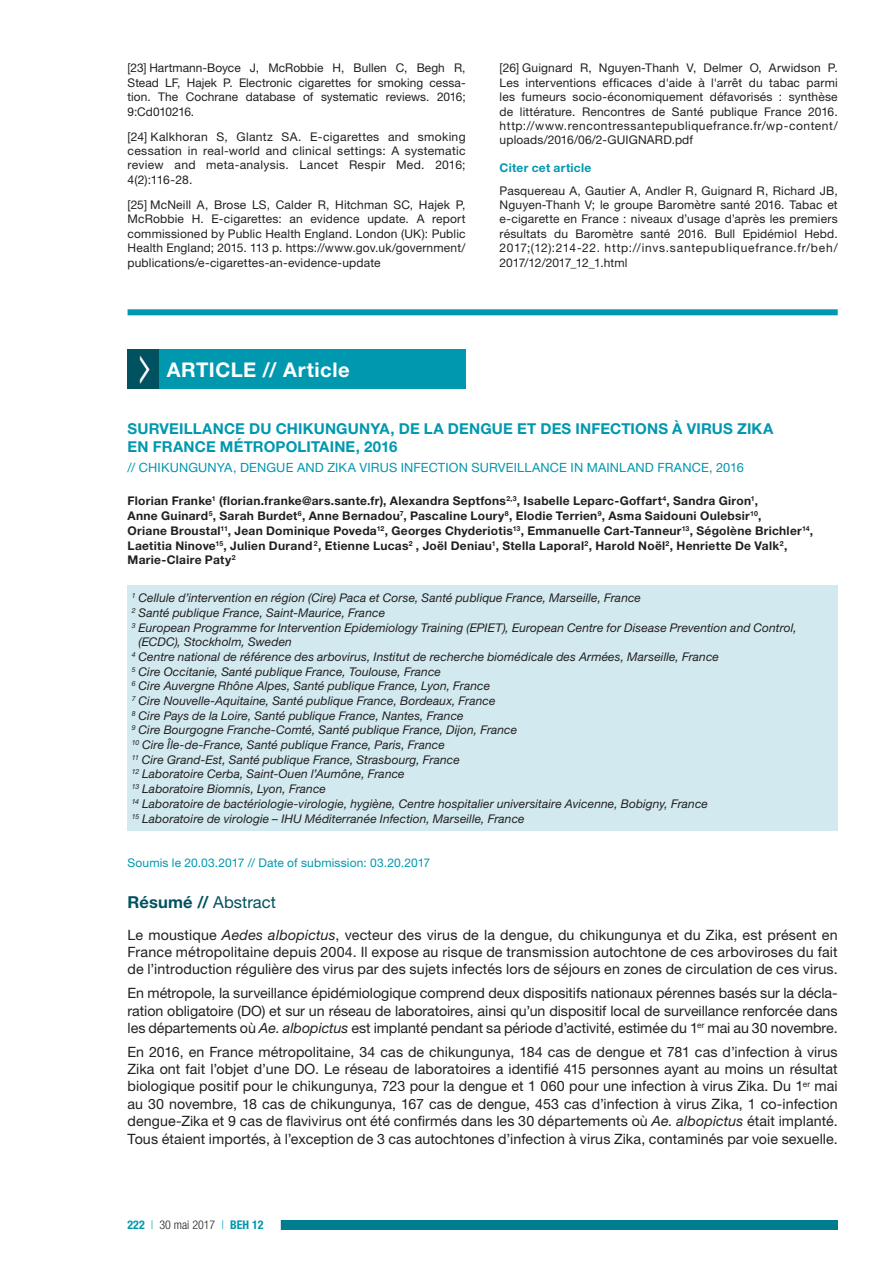
<style>
.page{position:relative;width:893px;height:1263px;background:#fff}
.page>*{position:absolute;margin:0;border:0;box-sizing:border-box;transform-origin:0 0}
.t1{font:700 20.25px "Helvetica Neue LT Std";letter-spacing:.025em;color:#fff}
.t2{font:700 16.5px "Helvetica Neue LT Std";letter-spacing:.01em;color:#005260}
.t3{font:700 15px/18.3px "Helvetica Neue LT Std";letter-spacing:.01em;color:#0098af}
.t4{font:14.25px/17.4px "Helvetica Neue LT Std";letter-spacing:.005em;color:#231f20;text-align:justify}
.t5{font:12.75px "Helvetica Neue LT Std";letter-spacing:.01em;color:#0098af}
.t6{font:12px/14.4px "Helvetica Neue LT Std";letter-spacing:.015em;color:#231f20;text-align:justify}
.t7{font:italic 12px "Helvetica Neue LT Std";letter-spacing:.005em;color:#231f20}
.t8{font:700 12px/14.7px "Helvetica Neue LT Std";letter-spacing:.025em;color:#231f20}
.t9{font:12px "Helvetica Neue LT Std";letter-spacing:.01em;color:#0098af}
.t10{font:300 condensed 12px "Helvetica Neue LT Std";color:#231f20}
.t11{font:700 12px "Helvetica Neue LT Std";letter-spacing:.025em;color:#0098af}
.s1{font-weight:400}
.s2{font-style:italic}
.s3{font-weight:700;color:#0098af}
.s4{color:#0098af}
</style>
<div class="page">
<div style="left:242px;top:1221px;width:596px;height:9px;background:#007c8f"></div>
<div style="left:110px;top:1219px;width:171px;height:12px;background:#fff"></div>
<div style="left:159px;top:350px;width:307px;height:39px;background:#0098af"></div>
<div style="left:128px;top:585px;width:710px;height:246px;background:#d2eaef"></div>
<div style="left:128px;top:309px;width:710px;height:6px;background:#0098af"></div>
<div style="left:128px;top:350px;width:31px;height:39px;background:#005260"></div>
<p class="t6" style="left:128px;top:61px;width:340px">[23] Hartmann-Boyce J, McRobbie H, Bullen C, Begh R, Stead LF, Hajek P. Electronic cigarettes for smoking cessa&shy;tion. The Cochrane database of systematic reviews. 2016; 9:Cd010216.</p>
<p class="t6" style="left:128px;top:129px;width:340px">[24] Kalkhoran S, Glantz SA. E-cigarettes and smoking cessation in real-world and clinical settings: A systematic review and meta-analysis. Lancet Respir Med. 2016; 4(2):116-28.</p>
<p class="t6" style="left:128px;top:197px;width:340px">[25] McNeill A, Brose LS, Calder R, Hitchman SC, Hajek P, McRobbie H. E-cigarettes: an evidence update. A report commissioned by Public Health England. London (UK): Public Health England; 2015. 113 p. https://www.gov.uk/government/ publications/e-cigarettes-an-evidence-update</p>
<p class="t6" style="left:500px;top:61px;width:340px">[26] Guignard R, Nguyen-Thanh V, Delmer O, Arwidson P.<br>Les interventions efficaces d'aide à l'arrêt du tabac parmi les fumeurs socio-économiquement défavorisés : synthèse de littérature. Rencontres de Santé publique France 2016. http://www.rencontressantepubliquefrance.fr/wp-content/ uploads/2016/06/2-GUIGNARD.pdf</p>
<p class="t11" style="left:500px;top:160px;width:93px">Citer cet article</p>
<p class="t6" style="left:500px;top:183px;width:340px">Pasquereau A, Gautier A, Andler R, Guignard R, Richard JB, Nguyen-Thanh V; le groupe Baromètre santé 2016. Tabac et e-cigarette en France : niveaux d’usage d’après les premiers résultats du Baromètre santé 2016. Bull Epidémiol Hebd.<br>2017;(12):214-22. http://invs.santepubliquefrance.fr/beh/ 2017/12/2017_12_1.html</p>
<h1 class="t1" style="left:167px;top:357px;width:184px">ARTICLE // Article</h1>
<p class="t3" style="left:128px;top:419px;width:647px">SURVEILLANCE DU CHIKUNGUNYA, DE LA DENGUE ET DES INFECTIONS À VIRUS ZIKA<br>EN FRANCE MÉTROPOLITAINE, 2016</p>
<p class="t5" style="left:128px;top:459px;width:618px">// CHIKUNGUNYA, DENGUE AND ZIKA VIRUS INFECTION SURVEILLANCE IN MAINLAND FRANCE, 2016</p>
<p class="t8" style="left:128px;top:494px;width:687px">Florian Franke<sup>1</sup> (florian.franke@ars.sante.fr), Alexandra Septfons<sup>2,3</sup>, Isabelle Leparc-Goffart<sup>4</sup>, Sandra Giron<sup>1</sup>,<br>Anne Guinard<sup>5</sup>, Sarah Burdet<sup>6</sup>, Anne Bernadou<sup>7</sup>, Pascaline Loury<sup>8</sup>, Elodie Terrien<sup>9</sup>, Asma Saidouni Oulebsir<sup>10</sup>,<br>Oriane Broustal<sup>11</sup>, Jean Dominique Poveda<sup>12</sup>, Georges Chyderiotis<sup>13</sup>, Emmanuelle Cart-Tanneur<sup>13</sup>, Ségolène Brichler<sup>14</sup>, Laetitia Ninove<sup>15</sup>, Julien Durand <sup>2</sup>, Etienne Lucas<sup>2</sup> , Joël Deniau<sup>1</sup>, Stella Laporal<sup>2</sup>, Harold Noël<sup>2</sup>, Henriette De Valk<sup>2</sup>, Marie-Claire Paty<sup>2</sup></p>
<p class="t7" style="left:132px;top:591px;width:511px"><sup>1</sup> Cellule d’intervention en région (Cire) Paca et Corse, Santé publique France, Marseille, France</p>
<p class="t7" style="left:132px;top:605px;width:255px"><sup>2</sup> Santé publique France, Saint-Maurice, France</p>
<p class="t7" style="left:132px;top:620px;width:666px"><sup>3</sup> European Programme for Intervention Epidemiology Training (EPIET), European Centre for Disease Prevention and Control,</p>
<p class="t7" style="left:139px;top:635px;width:155px">(ECDC), Stockholm, Sweden</p>
<p class="t7" style="left:132px;top:649px;width:589px"><sup>4</sup> Centre national de référence des arbovirus, Institut de recherche biomédicale des Armées, Marseille, France</p>
<p class="t7" style="left:132px;top:664px;width:311px"><sup>5</sup> Cire Occitanie, Santé publique France, Toulouse, France</p>
<p class="t7" style="left:132px;top:679px;width:360px"><sup>6</sup> Cire Auvergne Rhône Alpes, Santé publique France, Lyon, France</p>
<p class="t7" style="left:132px;top:693px;width:365px"><sup>7</sup> Cire Nouvelle-Aquitaine, Santé publique France, Bordeaux, France</p>
<p class="t7" style="left:132px;top:708px;width:333px"><sup>8</sup> Cire Pays de la Loire, Santé publique France, Nantes, France</p>
<p class="t7" style="left:132px;top:723px;width:387px"><sup>9</sup> Cire Bourgogne Franche-Comté, Santé publique France, Dijon, France</p>
<p class="t7" style="left:132px;top:738px;width:315px"><sup>10</sup> Cire Île-de-France, Santé publique France, Paris, France</p>
<p class="t7" style="left:132px;top:752px;width:330px"><sup>11</sup> Cire Grand-Est, Santé publique France, Strasbourg, France</p>
<p class="t7" style="left:132px;top:767px;width:274px"><sup>12</sup> Laboratoire Cerba, Saint-Ouen l’Aumône, France</p>
<p class="t7" style="left:132px;top:782px;width:196px"><sup>13</sup> Laboratoire Biomnis, Lyon, France</p>
<p class="t7" style="left:132px;top:796px;width:578px"><sup>14</sup> Laboratoire de bactériologie-virologie, hygiène, Centre hospitalier universitaire Avicenne, Bobigny, France</p>
<p class="t7" style="left:132px;top:811px;width:394px"><sup>15</sup> Laboratoire de virologie – IHU Méditerranée Infection, Marseille, France</p>
<p class="t9" style="left:128px;top:856px;width:304px">Soumis le 20.03.2017 // Date of submission: 03.20.2017</p>
<p class="t2" style="left:128px;top:892px;width:150px">Résumé // <span class="s1">Abstract</span></p>
<p class="t4" style="left:128px;top:926px;width:712px">Le moustique <span class="s2">Aedes albopictus</span>, vecteur des virus de la dengue, du chikungunya et du Zika, est présent en France métropolitaine depuis 2004. Il expose au risque de transmission autochtone de ces arboviroses du fait de l’introduction régulière des virus par des sujets infectés lors de séjours en zones de circulation de ces virus.</p>
<p class="t4" style="left:128px;top:984px;width:712px">En métropole, la surveillance épidémiologique comprend deux dispositifs nationaux pérennes basés sur la décla&shy;ration obligatoire (DO) et sur un réseau de laboratoires, ainsi qu’un dispositif local de surveillance renforcée dans les départements où <span class="s2">Ae. albopictus</span> est implanté pendant sa période d’activité, estimée du 1<sup>er</sup> mai au 30 novembre.</p>
<p class="t4" style="left:128px;top:1043px;width:712px">En 2016, en France métropolitaine, 34 cas de chikungunya, 184 cas de dengue et 781 cas d’infection à virus Zika ont fait l’objet d’une DO. Le réseau de laboratoires a identifié 415 personnes ayant au moins un résultat biologique positif pour le chikungunya, 723 pour la dengue et 1 060 pour une infection à virus Zika. Du 1<sup>er</sup> mai au 30 novembre, 18 cas de chikungunya, 167 cas de dengue, 453 cas d’infection à virus Zika, 1 co-infection dengue-Zika et 9 cas de flavivirus ont été confirmés dans les 30 départements où <span class="s2">Ae. albopictus</span> était implanté.<br>Tous étaient importés, à l’exception de 3 cas autochtones d’infection à virus Zika, contaminés par voie sexuelle.</p>
<p class="t10" style="left:128px;top:1218px;width:137px"><span class="s3">222</span> <span class="s4">|</span> 30 mai 2017 <span class="s4">|</span> <span class="s3">BEH 12</span></p>
</div>
